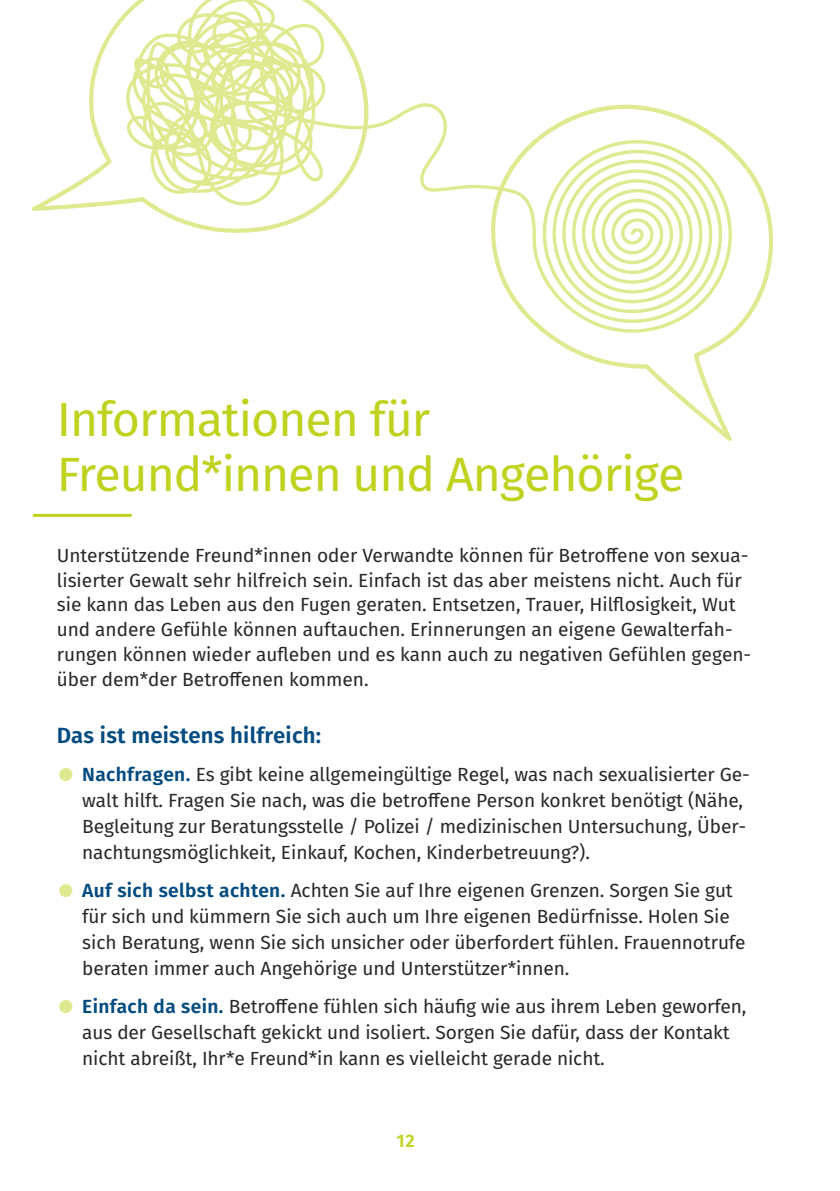
<style>
.page{position:relative;width:840px;height:1191px;background:#fff}
.page>*{position:absolute;margin:0;border:0;box-sizing:border-box;transform-origin:0 0}
.t1{font:48px/55.2px "Fira Sans";letter-spacing:-.02em;color:#bed21e}
.t2{font:600 22px "Fira Sans";letter-spacing:.01em;color:#004b80}
.t3{font:19px/26px "Fira Sans";letter-spacing:-.005em;color:#282828}
.t4{font:600 18px "Fira Sans";color:#bed21e}
.s1{font-family:"Arial";font-size:30px;color:#dfe98f}
.s2{font-weight:600;color:#004b80}
</style>
<div class="page">
<hr style="left:34px;top:514px;width:96px;height:3px;background:#bed21e">
<svg style="left:378px;top:103px;width:112px;height:89px"></svg>
<svg style="left:32px;top:0;width:346px;height:233px"></svg>
<svg style="left:490px;top:104px;width:283px;height:337px"></svg>
<h1 class="t1" style="left:57px;top:392px;width:628px">Informationen für<br>Freund*innen und Angehörige</h1>
<p class="t3" style="left:57px;top:543px;width:695px;line-height:24.6px">Unterstützende Freund*innen oder Verwandte können für Betrofene von sexua&shy;lisierter Gewalt sehr hilfreich sein. Einfach ist das aber meistens nicht. Auch für sie kann das Leben aus den Fugen geraten. Entsetzen, Trauer, Hilfosigkeit, Wut und andere Gefühle können auftauchen. Erinnerungen an eigene Gewalterfah&shy;rungen können wieder aufeben und es kann auch zu negativen Gefühlen gegen&shy;über dem*der Betrofenen kommen.</p>
<h2 class="t2" style="left:57px;top:722px;width:266px">Das ist meistens hilfreich:</h2>
<p class="t3" style="left:82px;top:761px;width:668px;text-indent:-26px"><span class="s1">●</span> <span class="s2">Nachfragen.</span> Es gibt keine allgemeingültige Regel, was nach sexualisierter Ge&shy;walt hilft. Fragen Sie nach, was die betrofene Person konkret benötigt (Nähe, Begleitung zur Beratungsstelle / Polizei / medizinischen Untersuchung, Über&shy;nachtungsmöglichkeit, Einkauf, Kochen, Kinderbetreuung?).</p>
<p class="t3" style="left:82px;top:877px;width:664px;text-indent:-26px"><span class="s1">●</span> <span class="s2">Auf sich selbst achten.</span> Achten Sie auf Ihre eigenen Grenzen. Sorgen Sie gut für sich und kümmern Sie sich auch um Ihre eigenen Bedürfnisse. Holen Sie sich Beratung, wenn Sie sich unsicher oder überfordert fühlen. Frauennotrufe beraten immer auch Angehörige und Unterstützer*innen.</p>
<p class="t3" style="left:82px;top:993px;width:665px;text-indent:-26px"><span class="s1">●</span> <span class="s2">Einfach da sein.</span> Betrofene fühlen sich häufg wie aus ihrem Leben geworfen, aus der Gesellschaft gekickt und isoliert. Sorgen Sie dafür, dass der Kontakt nicht abreißt, Ihr*e Freund*in kann es vielleicht gerade nicht.</p>
<p class="t4" style="left:396px;top:1130px;width:20px">12</p>
</div>
